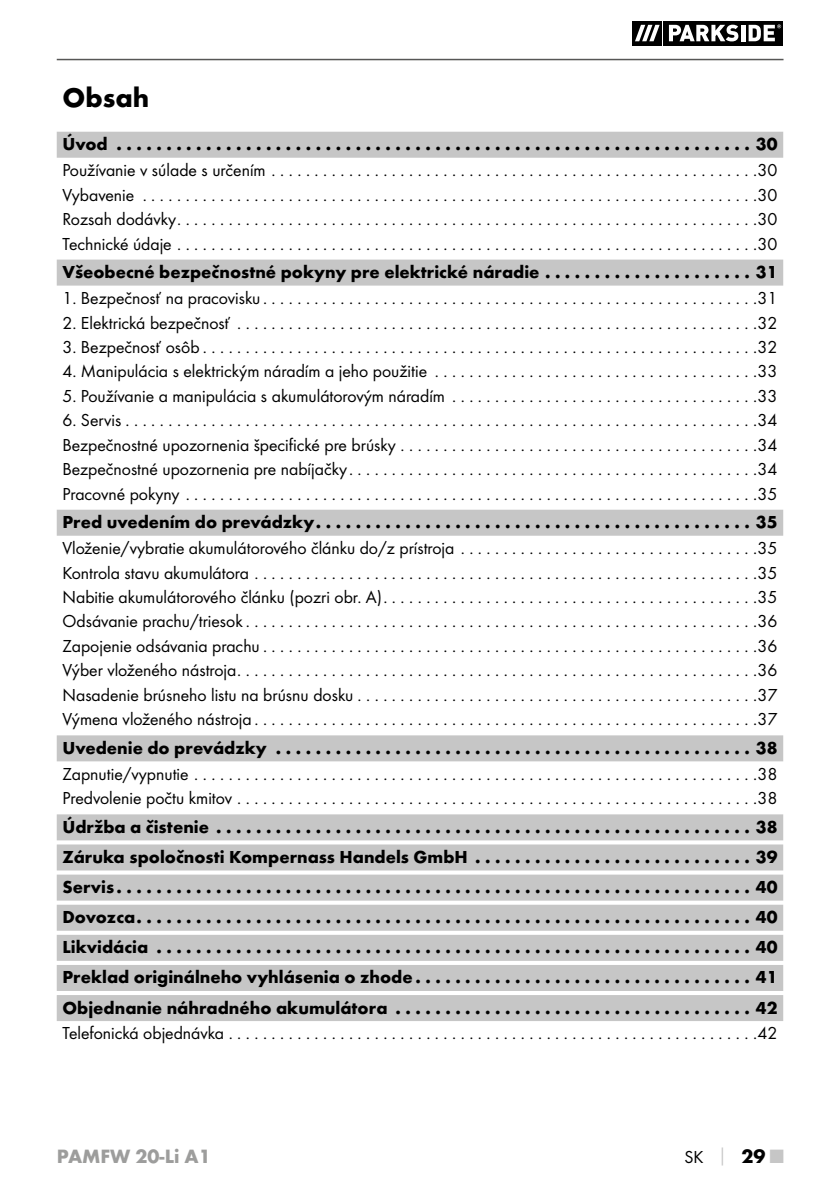
<style>
.page{position:relative;width:840px;height:1191px;background:#fff}
.page>*{position:absolute;margin:0;border:0;box-sizing:border-box;transform-origin:0 0}
.t1{font:700 28px "Futura";color:#000}
.t2{font:700 20px "Futura";color:#9d9d9c}
.t3{font:18px/24.4px "Futura Boo";color:#000;text-align:justify}
.t4{font:700 18px/30px "Futura";color:#000;text-align:justify}
.s1{font-family:"Futura";font-weight:700;color:#c6c6c6}
.s2{font-family:"Futura";font-weight:700;font-size:20px}
.s3{font-family:"Futura";font-weight:700;font-size:20px;color:#c6c6c6}
</style>
<div class="page">
<hr style="left:57px;top:59px;width:726px;height:1px;background:#575756">
<svg style="left:661px;top:21px;width:1px;height:24px"></svg>
<svg style="left:632px;top:21px;width:29px;height:24px"></svg>
<svg style="left:663px;top:21px;width:119px;height:24px"></svg>
<svg style="left:634px;top:25px;width:25px;height:16px"></svg>
<svg style="left:668px;top:25px;width:70px;height:16px"></svg>
<svg style="left:740px;top:25px;width:4px;height:16px"></svg>
<svg style="left:748px;top:24px;width:32px;height:17px"></svg>
<div style="left:57px;top:132px;width:725px;height:26px;background:#c6c6c6"></div>
<div style="left:57px;top:260px;width:725px;height:26px;background:#c6c6c6"></div>
<div style="left:57px;top:510px;width:725px;height:26px;background:#c6c6c6"></div>
<div style="left:57px;top:735px;width:725px;height:26px;background:#c6c6c6"></div>
<div style="left:57px;top:814px;width:725px;height:26px;background:#c6c6c6"></div>
<div style="left:57px;top:844px;width:725px;height:26px;background:#c6c6c6"></div>
<div style="left:57px;top:874px;width:725px;height:26px;background:#c6c6c6"></div>
<div style="left:57px;top:904px;width:725px;height:26px;background:#c6c6c6"></div>
<div style="left:57px;top:934px;width:725px;height:26px;background:#c6c6c6"></div>
<div style="left:57px;top:965px;width:725px;height:26px;background:#c6c6c6"></div>
<div style="left:57px;top:995px;width:725px;height:26px;background:#c6c6c6"></div>
<h1 class="t1" style="left:62px;top:80px;width:88px">Obsah</h1>
<p class="t4" style="left:62px;top:129px;width:716px">Úvod . . . . . . . . . . . . . . . . . . . . . . . . . . . . . . . . . . . . . . . . . . . . . . . . . . . . . . . . . . . . . . . . 30</p>
<p class="t3" style="left:62px;top:158px;width:716px">Používanie v súlade s určením . . . . . . . . . . . . . . . . . . . . . . . . . . . . . . . . . . . . . . . . . . . . . . . . . . . . . . . . 30<br>Vybavenie . . . . . . . . . . . . . . . . . . . . . . . . . . . . . . . . . . . . . . . . . . . . . . . . . . . . . . . . . . . . . . . . . . . . . . . 30<br>Rozsah dodávky . . . . . . . . . . . . . . . . . . . . . . . . . . . . . . . . . . . . . . . . . . . . . . . . . . . . . . . . . . . . . . . . . . . 30<br>Technické údaje . . . . . . . . . . . . . . . . . . . . . . . . . . . . . . . . . . . . . . . . . . . . . . . . . . . . . . . . . . . . . . . . . . . 30</p>
<p class="t4" style="left:62px;top:257px;width:716px">Všeobecné bezpečnostné pokyny pre elektrické náradie . . . . . . . . . . . . . . . . . . . . . 31</p>
<p class="t3" style="left:62px;top:286px;width:716px">1. Bezpečnosť na pracovisku . . . . . . . . . . . . . . . . . . . . . . . . . . . . . . . . . . . . . . . . . . . . . . . . . . . . . . . . . 31</p>
<p class="t3" style="left:62px;top:310px;width:716px">2. Elektrická bezpečnosť . . . . . . . . . . . . . . . . . . . . . . . . . . . . . . . . . . . . . . . . . . . . . . . . . . . . . . . . . . . . 32</p>
<p class="t3" style="left:62px;top:334px;width:716px">3. Bezpečnosť osôb . . . . . . . . . . . . . . . . . . . . . . . . . . . . . . . . . . . . . . . . . . . . . . . . . . . . . . . . . . . . . . . . 32</p>
<p class="t3" style="left:62px;top:359px;width:716px">4. Manipulácia s elektrickým náradím a jeho použitie . . . . . . . . . . . . . . . . . . . . . . . . . . . . . . . . . . . . . 33</p>
<p class="t3" style="left:62px;top:383px;width:716px">5. Používanie a manipulácia s akumulátorovým náradím . . . . . . . . . . . . . . . . . . . . . . . . . . . . . . . . . . . 33</p>
<p class="t3" style="left:62px;top:408px;width:716px">6. Servis . . . . . . . . . . . . . . . . . . . . . . . . . . . . . . . . . . . . . . . . . . . . . . . . . . . . . . . . . . . . . . . . . . . . . . . . . 34<br>Bezpečnostné upozornenia špecifické pre brúsky . . . . . . . . . . . . . . . . . . . . . . . . . . . . . . . . . . . . . . . . . 34<br>Bezpečnostné upozornenia pre nabíjačky . . . . . . . . . . . . . . . . . . . . . . . . . . . . . . . . . . . . . . . . . . . . . . . 34<br>Pracovné pokyny . . . . . . . . . . . . . . . . . . . . . . . . . . . . . . . . . . . . . . . . . . . . . . . . . . . . . . . . . . . . . . . . . . 35</p>
<p class="t4" style="left:62px;top:507px;width:716px">Pred uvedením do prevádzky . . . . . . . . . . . . . . . . . . . . . . . . . . . . . . . . . . . . . . . . . . . . 35</p>
<p class="t3" style="left:62px;top:536px;width:716px">Vloženie/vybratie akumulátorového článku do/z prístroja . . . . . . . . . . . . . . . . . . . . . . . . . . . . . . . . . . 35<br>Kontrola stavu akumulátora . . . . . . . . . . . . . . . . . . . . . . . . . . . . . . . . . . . . . . . . . . . . . . . . . . . . . . . . . . 35<br>Nabitie akumulátorového článku (pozri obr. A) . . . . . . . . . . . . . . . . . . . . . . . . . . . . . . . . . . . . . . . . . . . 35<br>Odsávanie prachu/triesok . . . . . . . . . . . . . . . . . . . . . . . . . . . . . . . . . . . . . . . . . . . . . . . . . . . . . . . . . . . 36<br>Zapojenie odsávania prachu . . . . . . . . . . . . . . . . . . . . . . . . . . . . . . . . . . . . . . . . . . . . . . . . . . . . . . . . . 36<br>Výber vloženého nástroja . . . . . . . . . . . . . . . . . . . . . . . . . . . . . . . . . . . . . . . . . . . . . . . . . . . . . . . . . . . . 36<br>Nasadenie brúsneho listu na brúsnu dosku . . . . . . . . . . . . . . . . . . . . . . . . . . . . . . . . . . . . . . . . . . . . . . 37<br>Výmena vloženého nástroja . . . . . . . . . . . . . . . . . . . . . . . . . . . . . . . . . . . . . . . . . . . . . . . . . . . . . . . . . . 37</p>
<p class="t4" style="left:62px;top:732px;width:716px">Uvedenie do prevádzky . . . . . . . . . . . . . . . . . . . . . . . . . . . . . . . . . . . . . . . . . . . . . . . . 38</p>
<p class="t3" style="left:62px;top:761px;width:716px">Zapnutie/vypnutie . . . . . . . . . . . . . . . . . . . . . . . . . . . . . . . . . . . . . . . . . . . . . . . . . . . . . . . . . . . . . . . . . 38<br>Predvolenie počtu kmitov . . . . . . . . . . . . . . . . . . . . . . . . . . . . . . . . . . . . . . . . . . . . . . . . . . . . . . . . . . . . 38</p>
<p class="t4" style="left:62px;top:811px;width:716px">Údržba a čistenie . . . . . . . . . . . . . . . . . . . . . . . . . . . . . . . . . . . . . . . . . . . . . . . . . . . . . . 38<br>Záruka spoločnosti Kompernass -Handels -GmbH . . . . . . . . . . . . . . . . . . . . . . . . . . . . 39<br>Servis . . . . . . . . . . . . . . . . . . . . . . . . . . . . . . . . . . . . . . . . . . . . . . . . . . . . . . . . . . . . . . . . 40<br>Dovozca . . . . . . . . . . . . . . . . . . . . . . . . . . . . . . . . . . . . . . . . . . . . . . . . . . . . . . . . . . . . . . 40<br>Likvidácia . . . . . . . . . . . . . . . . . . . . . . . . . . . . . . . . . . . . . . . . . . . . . . . . . . . . . . . . . . . . 40<br>Preklad originálneho vyhlásenia o zhode . . . . . . . . . . . . . . . . . . . . . . . . . . . . . . . . . . 41<br>Objednanie náhradného akumulátora . . . . . . . . . . . . . . . . . . . . . . . . . . . . . . . . . . . . 42</p>
<p class="t3" style="left:62px;top:1021px;width:716px">Telefonická objednávka . . . . . . . . . . . . . . . . . . . . . . . . . . . . . . . . . . . . . . . . . . . . . . . . . . . . . . . . . . . . . 42</p>
<p class="t2" style="left:57px;top:1143px;width:155px">PAMFW 20-Li A1</p>
<p class="t3" style="left:684px;top:1144px;width:100px">SK <span class="s1">│</span> <span class="s2">29</span> <span class="s3">■</span></p>
</div>
